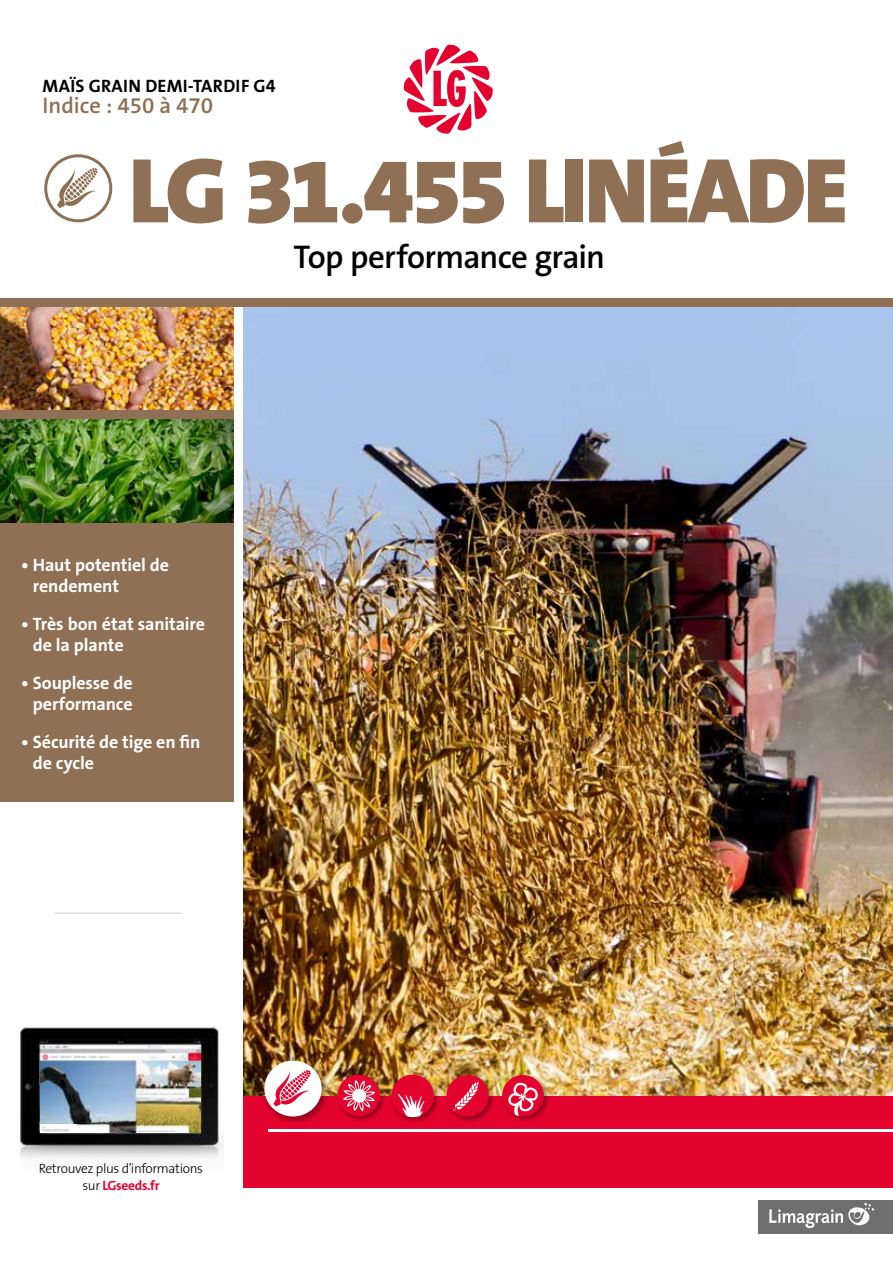
<style>
.page{position:relative;width:893px;height:1263px;background:#fff}
.page>*{position:absolute;margin:0;border:0;box-sizing:border-box;transform-origin:0 0}
.t1{font:900 93px "The Sans B W9";letter-spacing:-.035em;color:#8f7054}
.t2{font:600 33px "The Sans B W6";letter-spacing:-.025em;color:#000}
.t3{font:600 22.5px "The Sans B W6";color:#8f7054}
.t4{font:700 18px/21px "The Sans B W7";letter-spacing:-.005em;color:#fff}
.t5{font:700 18px "The Sans B W7";letter-spacing:.015em;color:#000}
.t6{font:300 13.5px "The Sans B W3";letter-spacing:-.025em;color:#000}
.t7{font:700 13.5px "The Sans B W7";letter-spacing:-.025em;color:#e4032e}
.s1{font-family:"The Sans B W3";font-weight:300;color:#000}
</style>
<div class="page">
<div style="left:0;top:303px;width:234px;height:499px;background:#8f7054"></div>
<div style="left:0;top:298px;width:893px;height:9px;background:#8f7054"></div>
<img style="left:0;top:420px;width:234px;height:102px">
<img style="left:244px;top:307px;width:649px;height:789px">
<hr style="left:55px;top:913px;width:126px;height:1px;background:#d0d0d0">
<img style="left:0;top:307px;width:234px;height:102px">
<svg style="left:44px;top:154px;width:68px;height:68px"></svg>
<svg style="left:403px;top:44px;width:90px;height:90px"></svg>
<div style="left:243px;top:1096px;width:650px;height:92px;background:#e4032e"></div>
<hr style="left:268px;top:1129px;width:625px;height:3px;background:#fff">
<div style="left:758px;top:1200px;width:135px;height:33px;background:#706f6f"></div>
<svg style="left:769px;top:1203px;width:105px;height:26px"></svg>
<img style="left:262px;top:1057px;width:66px;height:64px">
<div style="left:264px;top:1060px;width:58px;height:56px;background:#fff;border-radius:50%"></div>
<svg style="left:273px;top:1070px;width:38px;height:36px"></svg>
<img style="left:336px;top:1072px;width:51px;height:49px">
<div style="left:337px;top:1075px;width:43px;height:41px;background:#e4032e;border-radius:50%"></div>
<svg style="left:343px;top:1080px;width:32px;height:31px"></svg>
<img style="left:390px;top:1072px;width:51px;height:50px">
<div style="left:391px;top:1075px;width:43px;height:42px;background:#e4032e;border-radius:50%"></div>
<svg style="left:398px;top:1093px;width:26px;height:24px"></svg>
<img style="left:444px;top:1072px;width:51px;height:50px">
<svg style="left:446px;top:1075px;width:43px;height:41px"></svg>
<img style="left:500px;top:1072px;width:52px;height:49px">
<div style="left:502px;top:1075px;width:42px;height:41px;background:#e4032e;border-radius:50%"></div>
<svg style="left:508px;top:1083px;width:30px;height:33px"></svg>
<img style="left:21px;top:1027px;width:203px;height:132px">
<img style="left:40px;top:1061px;width:161px;height:72px">
<img style="left:41px;top:1124px;width:35px;height:9px">
<p class="t5" style="left:43px;top:74px;width:235px">MAÏS GRAIN DEMI-TARDIF G4</p>
<p class="t3" style="left:43px;top:91px;width:172px">Indice : 450 à 470</p>
<h1 class="t1" style="left:129px;top:131px;width:721px">LG 31.455 LINÉADE</h1>
<h2 class="t2" style="left:294px;top:235px;width:313px">Top performance grain</h2>
<p class="t4" style="left:33px;top:555px;width:138px;text-indent:-12px">• Haut potentiel de rendement</p>
<p class="t4" style="left:33px;top:614px;width:174px;text-indent:-12px">• Très bon état sanitaire de la plante</p>
<p class="t4" style="left:21px;top:673px;width:113px;text-align:right">• Souplesse de performance</p>
<p class="t4" style="left:33px;top:732px;width:169px;text-indent:-12px">• Sécurité de tige en fin de cycle</p>
<p class="t6" style="left:39px;top:1160px;width:166px">Retrouvez plus d’informations</p>
<p class="t7" style="left:82px;top:1176px;width:79px"><span class="s1">sur</span> LGseeds.fr</p>
</div>
